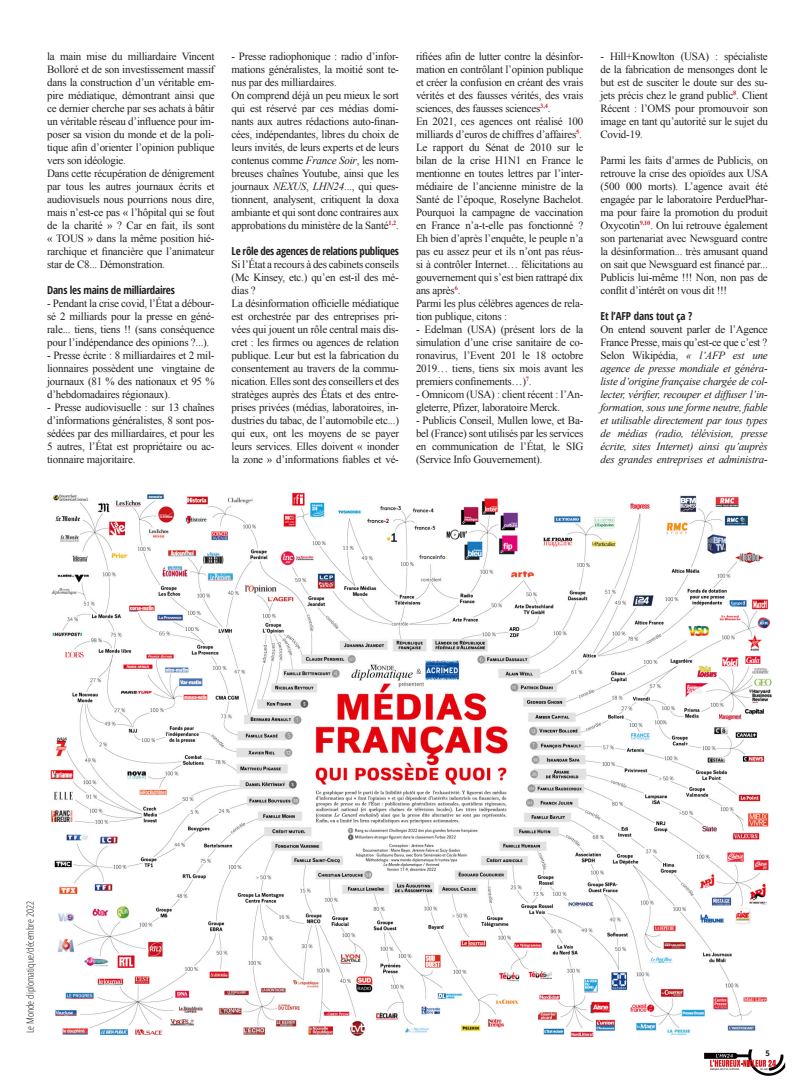
<style>
.page{position:relative;width:803px;height:1086px;background:#fff}
.page>*{position:absolute;margin:0;border:0;box-sizing:border-box;transform-origin:0 0}
.Intertitre{font:11px/13px "Times New Roman";letter-spacing:-.02em;color:#231f20;text-align:justify}
.Intertitre-2{font:italic 11px/13px "Times New Roman";letter-spacing:-.02em;color:#231f20;text-align:justify}
.Intertitre-3{font:700 condensed 11px "Open Sans";letter-spacing:-.02em;color:#231f20}
.t1{font:300 condensed 10px "Open Sans";color:#231f20}
.t2{font:700 7.7px "Open Sans";color:#231f20}
.s1{font-style:italic}
.s2{font-style:normal}
</style>
<div class="page">
<svg style="left:704px;top:1050px;width:80px;height:25px"></svg>
<hr style="left:755px;top:1054px;width:24px;height:4px;background:#fff">
<img style="left:50px;top:492px;width:722px;height:546px">
<p class="Intertitre" style="left:47px;top:50px;width:169px">la main mise du milliardaire Vincent Bolloré et de son investissement massif dans la construction d’un véritable em&shy;pire médiatique, démontrant ainsi que ce dernier cherche par ses achats à bâtir un véritable réseau d’influence pour im&shy;poser sa vision du monde et de la poli&shy;tique afin d’orienter l’opinion publique vers son idéologie.</p>
<p class="Intertitre" style="left:47px;top:167px;width:169px">Dans cette récupération de dénigrement par tous les autres journaux écrits et audiovisuels nous pourrions nous dire, mais n’est-ce pas « l’hôpital qui se fout de la charité » ? Car en fait, ils sont « TOUS » dans la même position hié&shy;rarchique et financière que l’animateur star de C8... Démonstration.</p>
<p class="Intertitre-3" style="left:47px;top:282px;width:129px">Dans les mains de milliardaires</p>
<p class="Intertitre" style="left:47px;top:297px;width:169px">- Pendant la crise covid, l’État a débour&shy;sé 2 milliards pour la presse en géné&shy;rale... tiens, tiens !! (sans conséquence pour l’indépendance des opinions ?...).</p>
<p class="Intertitre" style="left:47px;top:349px;width:169px">- Presse écrite : 8 milliardaires et 2 mil&shy;lionnaires possèdent une vingtaine de journaux (81 % des nationaux et 95 % d’hebdomadaires régionaux).</p>
<p class="Intertitre" style="left:47px;top:401px;width:169px">- Presse audiovisuelle : sur 13 chaînes d’informations généralistes, 8 sont pos&shy;sédées par des milliardaires, et pour les 5 autres, l’État est propriétaire ou ac&shy;tionnaire majoritaire.</p>
<p class="Intertitre" style="left:231px;top:50px;width:169px">- Presse radiophonique : radio d’infor&shy;mations généralistes, la moitié sont te&shy;nus par des milliardaires.</p>
<p class="Intertitre" style="left:231px;top:89px;width:169px">On comprend déjà un peu mieux le sort qui est réservé par ces médias domi&shy;nants aux autres rédactions auto-finan&shy;cées, indépendantes, libres du choix de leurs invités, de leurs experts et de leurs contenus comme <span class="s1">France Soir</span>, les nom&shy;breuses chaînes Youtube, ainsi que les journaux <span class="s1">NEXUS</span>, <span class="s1">LHN24</span>..., qui ques&shy;tionnent, analysent, critiquent la doxa ambiante et qui sont donc contraires aux approbations du ministère de la Santé<sup>1,2</sup>.</p>
<p class="Intertitre-3" style="left:231px;top:243px;width:169px">Le rôle des agences de relations publiques</p>
<p class="Intertitre" style="left:231px;top:258px;width:169px">Si l’État a recours à des cabinets conseils (Mc Kinsey, etc.) qu’en est-il des mé&shy;dias ?</p>
<p class="Intertitre" style="left:231px;top:297px;width:169px">La désinformation officielle médiatique est orchestrée par des entreprises pri&shy;vées qui jouent un rôle central mais dis&shy;cret : les firmes ou agences de relation publique. Leur but est la fabrication du consentement au travers de la commu&shy;nication. Elles sont des conseillers et des stratèges auprès des États et des entre&shy;prises privées (médias, laboratoires, in&shy;dustries du tabac, de l’automobile etc...) qui eux, ont les moyens de se payer leurs services. Elles doivent « inonder la zone » d’informations fiables et vé-</p>
<p class="Intertitre" style="left:416px;top:50px;width:169px">rifiées afin de lutter contre la désinfor&shy;mation en contrôlant l’opinion publique et créer la confusion en créant des vrais vérités et des fausses vérités, des vrais sciences, des fausses sciences<sup>3,4</sup>.</p>
<p class="Intertitre" style="left:416px;top:115px;width:169px">En 2021, ces agences ont réalisé 100 milliards d’euros de chiffres d’affaires<sup>5</sup>.</p>
<p class="Intertitre" style="left:416px;top:141px;width:169px">Le rapport du Sénat de 2010 sur le bilan de la crise H1N1 en France le mentionne en toutes lettres par l’inter&shy;médiaire de l’ancienne ministre de la Santé de l’époque, Roselyne Bachelot.<br>Pourquoi la campagne de vaccination en France n’a-t-elle pas fonctionné ?<br>Eh bien d’après l’enquête, le peuple n’a pas eu assez peur et ils n’ont pas réus&shy;si à contrôler Internet… félicitations au gouvernement qui s’est bien rattrapé dix ans après<sup>6</sup>.</p>
<p class="Intertitre" style="left:416px;top:297px;width:169px">Parmi les plus célèbres agences de rela&shy;tion publique, citons :</p>
<p class="Intertitre" style="left:416px;top:323px;width:169px">- Edelman (USA) (présent lors de la simulation d’une crise sanitaire de co&shy;ronavirus, l’Event 201 le 18 octobre 2019… tiens, tiens six mois avant les premiers confinements…)<sup>7</sup>.</p>
<p class="Intertitre" style="left:416px;top:388px;width:169px">- Omnicom (USA) : client récent : l’An&shy;gleterre, Pfizer, laboratoire Merck.</p>
<p class="Intertitre" style="left:416px;top:414px;width:169px">- Publicis Conseil, Mullen lowe, et Ba&shy;bel (France) sont utilisés par les services en communication de l’État, le SIG (Service Info Gouvernement).</p>
<p class="Intertitre" style="left:600px;top:50px;width:169px">- Hill+Knowlton (USA) : spécialiste de la fabrication de mensonges dont le but est de susciter le doute sur des su&shy;jets précis chez le grand public<sup>8</sup>. Client Récent : l’OMS pour promouvoir son image en tant qu’autorité sur le sujet du Covid-19.</p>
<p class="Intertitre" style="left:600px;top:154px;width:169px">Parmi les faits d’armes de Publicis, on retrouve la crise des opioïdes aux USA (500 000 morts). L’agence avait été engagée par le laboratoire PerduePhar&shy;ma pour faire la promotion du produit Oxycotin<sup>9,10</sup>. On lui retrouve également son partenariat avec Newsguard contre la désinformation... très amusant quand on sait que Newsguard est financé par...<br>Publicis lui-même !!! Non, non pas de conflit d’intérêt on vous dit !!!</p>
<p class="Intertitre-3" style="left:600px;top:308px;width:93px">Et l’AFP dans tout ça ?</p>
<p class="Intertitre" style="left:600px;top:323px;width:169px">On entend souvent parler de l’Agence<br>France Presse, mais qu’est-ce que c’est ?</p>
<p class="Intertitre-2" style="left:600px;top:348px;width:169px"><span class="s2">Selon Wikipédia,</span> « l’AFP est une agence de presse mondiale et généra&shy;liste d’origine française chargée de col&shy;lecter, vérifier, recouper et diffuser l’in&shy;formation, sous une forme neutre, fiable et utilisable directement par tous types de médias (radio, télévision, presse écrite, sites Internet) ainsi qu’auprès des grandes entreprises et administra-</p>
<p class="t1" style="left:23px;top:1033px;width:134px;rotate:-90deg">Le Monde diplomatique/décembre 2022</p>
<p class="t2" style="left:765px;top:1047px;width:6px">5</p>
</div>
